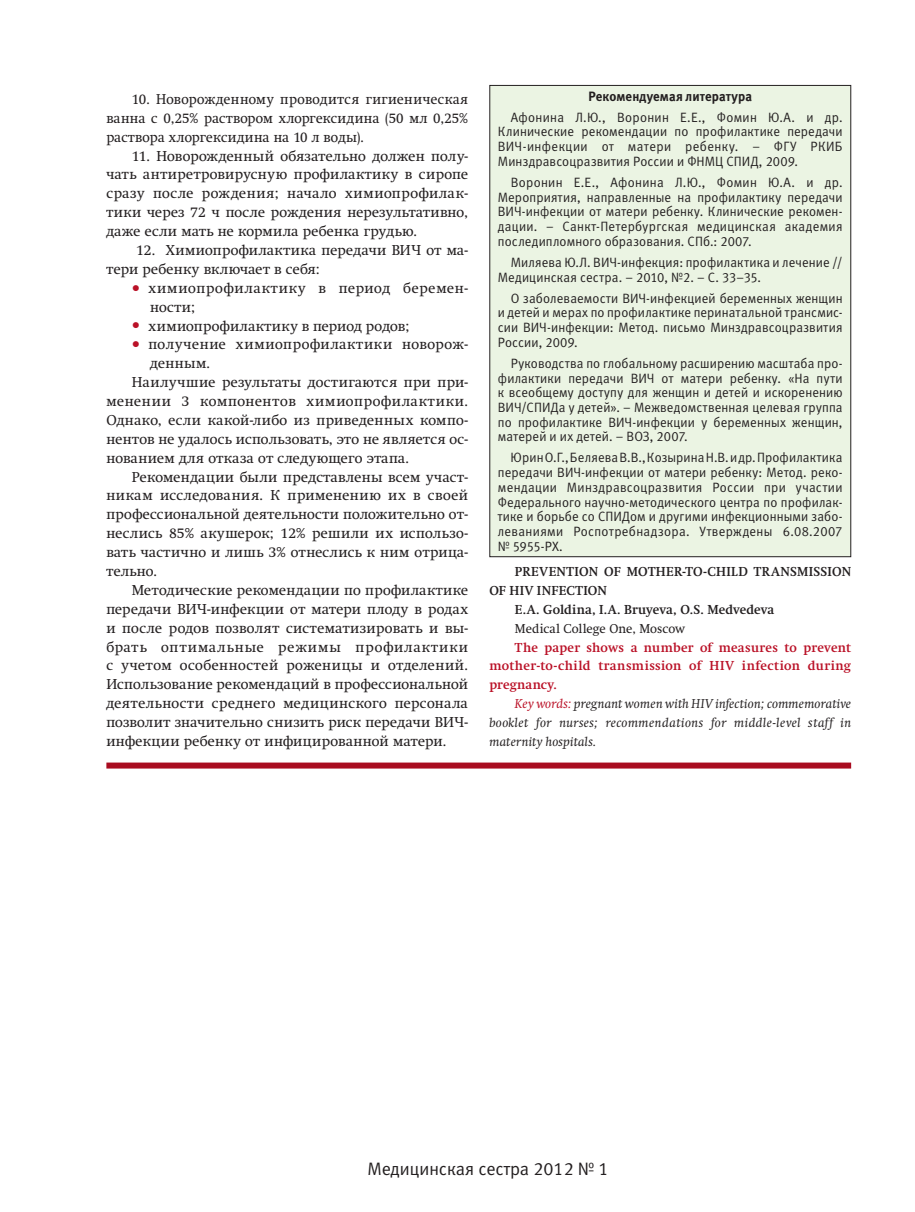
<style>
.page{position:relative;width:915px;height:1212px;background:#fff}
.page>*{position:absolute;margin:0;border:0;box-sizing:border-box;transform-origin:0 0}
.t1{font:18px "Meta C";color:#231f20}
.t2{font:14.25px/18.9px "Swift C";letter-spacing:.03em;color:#231f20;text-align:justify}
.t3{font:14.25px/18.9px "Swift C";letter-spacing:.055em;color:#231f20}
.t4{font:14.25px "Swift C";letter-spacing:.075em;color:#231f20}
.t5{font:14.1px/18.9px "Swift C";letter-spacing:.02em;color:#231f20;text-align:justify;scale:.96 1}
.t6{font:13.5px/14.7px "Meta C";letter-spacing:.01em;color:#231f20;text-align:justify;scale:.96 1}
.t7{font:700 13.5px "Meta C";letter-spacing:.01em;color:#231f20;scale:.96 1}
.t8{font:italic 12.75px/18.9px "Swift C";letter-spacing:.03em;color:#231f20;text-align:justify}
.t9{font:700 12.75px/18.9px "Swift C";letter-spacing:.03em;color:#ba1127;text-align:justify}
.t10{font:700 12.75px "Swift C";letter-spacing:.015em;color:#231f20}
.t11{font:12.75px "Swift C";letter-spacing:.005em;color:#231f20}
.s1{font-size:16.5px;color:#ba1127}
.s2{color:#ba1127}
</style>
<div class="page">
<div style="left:489px;top:85px;width:361px;height:472px;background:#ebf4e3"></div>
<div style="left:106px;top:762px;width:744px;height:6px;background:#a90c20"></div>
<p class="t5" style="left:106px;top:90px;width:378px;text-indent:26px">10. Новорожденному проводится гигиеническая ванна с 0,25% раствором хлоргексидина (50 мл 0,25% раствора хлоргексидина на 10 л воды).</p>
<p class="t2" style="left:106px;top:146px;width:363px;text-indent:26px">11. Новорожденный обязательно должен полу&shy;чать антиретровирусную профилактику в сиропе сразу после рождения; начало химиопрофилак&shy;тики через 72 ч после рождения нерезультативно, даже если мать не кормила ребенка грудью.</p>
<p class="t2" style="left:106px;top:241px;width:363px;text-indent:30px">12. Химиопрофилактика передачи ВИЧ от ма&shy;тери ребенку включает в себя:</p>
<p class="t3" style="left:150px;top:278px;width:319px;text-indent:-18px"><span class="s1">•</span> химиопрофилактику в период беремен&shy;ности;</p>
<p class="t2" style="left:132px;top:316px;width:279px"><span class="s1">•</span> химиопрофилактику в период родов;</p>
<p class="t2" style="left:132px;top:335px;width:337px"><span class="s1">•</span> получение химиопрофилактики новорож-</p>
<p class="t2" style="left:150px;top:354px;width:61px">денным.</p>
<p class="t2" style="left:132px;top:373px;width:337px">Наилучшие результаты достигаются при при-</p>
<p class="t3" style="left:106px;top:392px;width:363px">менении 3 компонентов химиопрофилактики.</p>
<p class="t2" style="left:106px;top:411px;width:363px">Однако, если какой-либо из приведенных компо-</p>
<p class="t2" style="left:106px;top:429px;width:363px">нентов не удалось использовать, это не является ос-</p>
<p class="t2" style="left:106px;top:448px;width:304px">нованием для отказа от следующего этапа.</p>
<p class="t2" style="left:132px;top:467px;width:337px">Рекомендации были представлены всем участ-</p>
<p class="t2" style="left:106px;top:486px;width:363px">никам исследования. К применению их в своей</p>
<p class="t2" style="left:106px;top:505px;width:363px">профессиональной деятельности положительно от-</p>
<p class="t2" style="left:106px;top:524px;width:363px">неслись 85% акушерок; 12% решили их использо-</p>
<p class="t2" style="left:106px;top:543px;width:363px">вать частично и лишь 3% отнеслись к ним отрица-</p>
<p class="t2" style="left:106px;top:562px;width:52px">тельно.</p>
<p class="t2" style="left:132px;top:580px;width:337px">Методические рекомендации по профилактике</p>
<p class="t2" style="left:106px;top:599px;width:363px">передачи ВИЧ-инфекции от матери плоду в родах</p>
<p class="t2" style="left:106px;top:618px;width:363px">и после родов позволят систематизировать и вы-</p>
<p class="t4" style="left:106px;top:638px;width:363px">брать оптимальные режимы профилактики</p>
<p class="t2" style="left:106px;top:656px;width:363px">с учетом особенностей роженицы и отделений.</p>
<p class="t2" style="left:106px;top:675px;width:363px">Использование рекомендаций в профессиональной</p>
<p class="t2" style="left:106px;top:694px;width:363px">деятельности среднего медицинского персонала</p>
<p class="t2" style="left:106px;top:713px;width:363px">позволит значительно снизить риск передачи ВИЧ-</p>
<p class="t2" style="left:106px;top:732px;width:341px">инфекции ребенку от инфицированной матери.</p>
<p class="t7" style="left:588px;top:88px;width:172px">Рекомендуемая литература</p>
<p class="t6" style="left:497px;top:110px;width:360px;text-indent:13px">Афонина Л.Ю., Воронин Е.Е., Фомин Ю.А. и др.<br>Клинические рекомендации по профилактике передачи ВИЧ-инфекции от матери ребенку. – ФГУ РКИБ Минздравсоцразвития России и ФНМЦ СПИД, 2009.</p>
<p class="t6" style="left:497px;top:175px;width:360px;text-indent:13px">Воронин Е.Е., Афонина Л.Ю., Фомин Ю.А. и др.<br>Мероприятия, направленные на профилактику передачи ВИЧ-инфекции от матери ребенку. Клинические рекомен&shy;дации. – Санкт-Петербургская медицинская академия последипломного образования. СПб.: 2007.</p>
<p class="t6" style="left:497px;top:255px;width:360px;text-indent:13px">Миляева Ю.Л. ВИЧ-инфекция: профилактика и лечение //<br>Медицинская сестра. – 2010, №2. – С. 33–35.</p>
<p class="t6" style="left:497px;top:291px;width:360px;text-indent:13px">О заболеваемости ВИЧ-инфекцией беременных женщин и детей и мерах по профилактике перинатальной трансмис&shy;сии ВИЧ-инфекции: Метод. письмо Минздравсоцразвития России, 2009.</p>
<p class="t6" style="left:497px;top:356px;width:360px;text-indent:13px">Руководства по глобальному расширению масштаба про&shy;филактики передачи ВИЧ от матери ребенку. «На пути к всеобщему доступу для женщин и детей и искоренению ВИЧ/СПИДа у детей». – Межведомственная целевая группа по профилактике ВИЧ-инфекции у беременных женщин, матерей и их детей. – ВОЗ, 2007.</p>
<p class="t6" style="left:497px;top:450px;width:360px;text-indent:13px">Юрин О.Г., Беляева В.В., Козырина Н.В. идр. Профилактика передачи ВИЧ-инфекции от матери ребенку: Метод. реко&shy;мендации Минздравсоцразвития России при участии Федерального научно-методического центра по профилак&shy;тике и борьбе со СПИДом и другими инфекционными забо&shy;леваниями Роспотребнадзора. Утверждены 6.08.2007 № 5955-РХ.</p>
<p class="t10" style="left:514px;top:564px;width:337px">PREVENTION OF MOTHER-TO-CHILD TRANSMISSION</p>
<p class="t10" style="left:489px;top:583px;width:119px">OF HIV INFECTION</p>
<p class="t10" style="left:514px;top:602px;width:261px">E.A. Goldina, I.A. Bruyeva, O.S. Medvedeva</p>
<p class="t11" style="left:514px;top:621px;width:172px">Medical College One, Moscow</p>
<p class="t9" style="left:489px;top:638px;width:363px;text-indent:26px">The paper shows a number of measures to prevent mother-to-child transmission of HIV infection during pregnancy.</p>
<p class="t8" style="left:489px;top:694px;width:363px;text-indent:26px"><span class="s2">Key words:</span> pregnant women with HIV infection; commemorative booklet for nurses; recommendations for middle-level staff in maternity hospitals.</p>
<h1 class="t1" style="left:367px;top:1159px;width:242px">Медицинская сестра 2012 № 1</h1>
</div>
